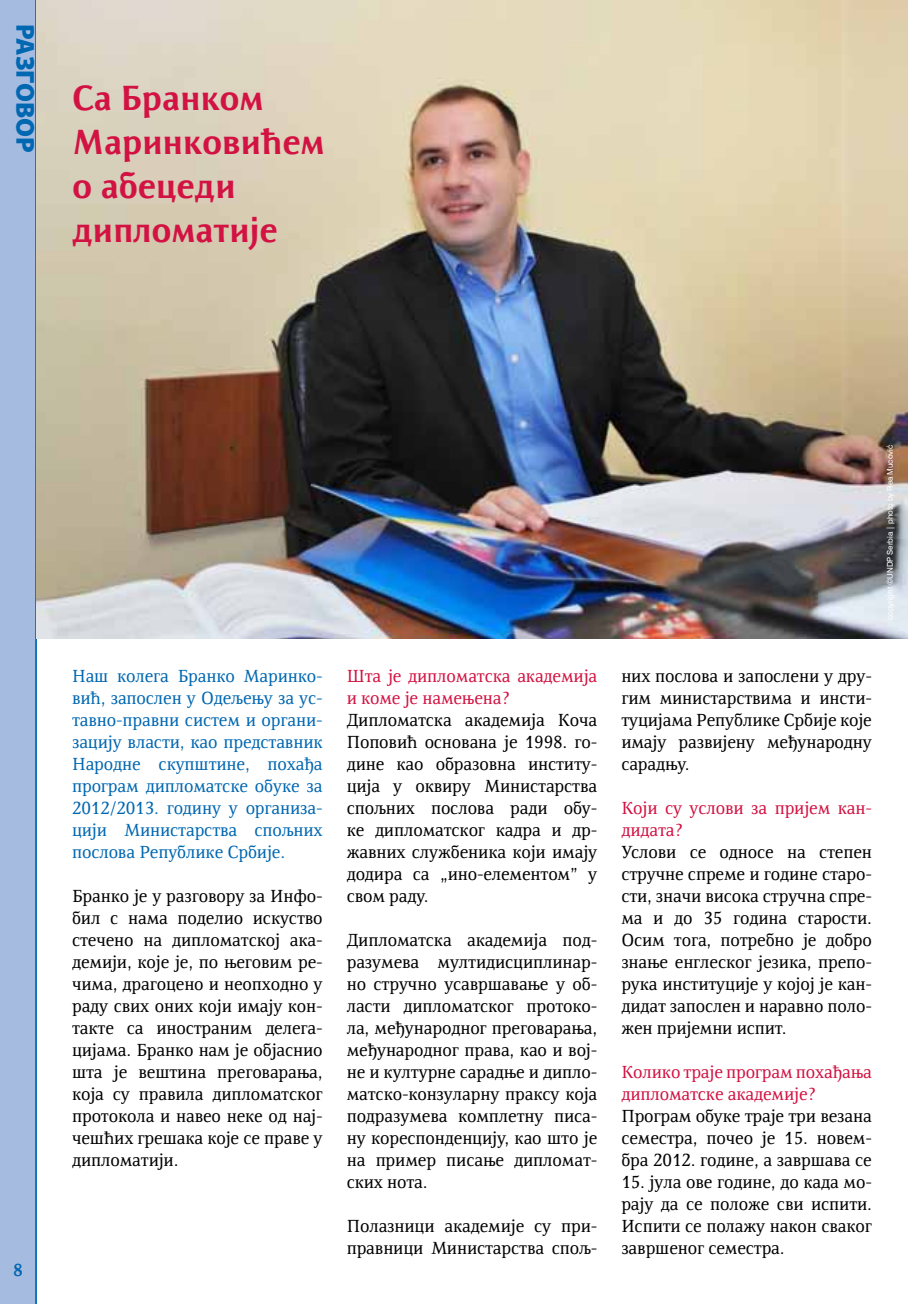
<style>
.page{position:relative;width:908px;height:1304px;background:#fff}
.page>*{position:absolute;margin:0;border:0;box-sizing:border-box;transform-origin:0 0}
.t1{font:700 36px/44px "Resavska BG Sans";letter-spacing:-.01em;color:#d21242}
.t2{font:900 26px "Myriad Pro";letter-spacing:-.005em;color:#0067b1}
.t3{font:18px/22px "Resavska BG";letter-spacing:-.01em;color:#000;text-align:justify}
.t4{font:18px/22px "Resavska BG";letter-spacing:-.01em;color:#0067b1;text-align:justify}
.t5{font:18px/22px "Resavska BG";letter-spacing:-.01em;color:#d21242}
.t6{font:700 18px "Resavska BG Sans";color:#0067b1}
.t7{font:8px "Swiss 721 BT";letter-spacing:-.01em;color:#fff}
</style>
<div class="page">
<div style="left:0;top:0;width:36px;height:1304px;background:#a5bbe0"></div>
<hr style="left:35px;top:0;width:2px;height:1304px;background:#0067b1">
<img style="left:37px;top:0;width:870px;height:638px">
<h2 class="t2" style="left:43px;top:24px;width:130px;rotate:90deg">Разговор</h2>
<h1 class="t1" style="left:72px;top:76px;width:254px">Са Бранком<br>Маринковићем o абецеди дипломатије</h1>
<p class="t6" style="left:13px;top:1260px;width:12px">8</p>
<p class="t4" style="left:72px;top:665px;width:252px">Наш колега Бранко Маринко&shy;вић, запослен у Одељењу за ус&shy;тавно-правни систем и органи&shy;зацију власти, као представник Народне скупштине, похађа програм дипломатскe обуке за 2012/2013. годину у организа&shy;цији Министарства спољних послова Републике Србије.</p>
<p class="t3" style="left:72px;top:885px;width:252px">Бранко је у разговору за Инфо&shy;бил с нама поделио искуство стечено на дипломатској ака&shy;демији, које је, по његовим ре&shy;чима, драгоцено и неопходно у раду свих оних који имају кон&shy;такте са иностраним делега&shy;цијама. Бранко нам је објаснио шта је вештина преговарањa, која су правила дипломатског протокола и навео неке од нај&shy;чешћих грешака које се праве у дипломатији.</p>
<p class="t5" style="left:346px;top:665px;width:252px">Шта је дипломатска академија и коме је намењена?</p>
<p class="t3" style="left:346px;top:709px;width:252px">Дипломатска академија Коча Поповић основана је 1998. го&shy;дине као образовна институ&shy;ција у оквиру Министарства спољних послова ради обу&shy;ке дипломатског кадра и др&shy;жавних службеника који имају додира са „ино-елементом” у свом раду.</p>
<p class="t3" style="left:346px;top:929px;width:252px">Дипломатска академија под&shy;разумева мултидисциплинар&shy;но стручно усавршавање у об&shy;ласти дипломатског протоко&shy;ла, међународног преговарања, међународног права, као и вој&shy;не и културне сарадње и дипло&shy;матско-конзуларну праксу која подразумева комплетну писа&shy;ну кореспонденцију, као што је на пример писање дипломат&shy;ских нота.</p>
<p class="t3" style="left:346px;top:1215px;width:252px">Полазници академије су при&shy;правници Министарства спољ-</p>
<p class="t7" style="left:884px;top:620px;width:176px;rotate:-90deg">copyright ©UNDP Serbia | photo by Rea Mucović</p>
<p class="t3" style="left:621px;top:665px;width:252px">них послова и запослени у дру&shy;гим министарствима и инсти&shy;туцијама Републике Србије које имају развијену међународну сарадњу.</p>
<p class="t5" style="left:621px;top:797px;width:250px">Који су услови за пријем кан&shy;дидата?</p>
<p class="t3" style="left:621px;top:841px;width:252px">Услови се односе на степен стручне спреме и године старо&shy;сти, значи висока стручна спре&shy;ма и до 35 година старости.<br>Осим тога, потребно је добро знање енглеског језика, препо&shy;рука институције у којој је кан&shy;дидат запослен и наравно поло&shy;жен пријемни испит.</p>
<p class="t5" style="left:621px;top:1061px;width:252px">Колико траје програм похађања дипломатске академије?</p>
<p class="t3" style="left:621px;top:1105px;width:252px">Програм обуке траје три везана семестра, почео је 15. новем&shy;бра 2012. године, а завршава се</p>
<p class="t3" style="left:621px;top:1171px;width:252px">15. јула ове године, до када мо&shy;рају да се положе сви испити.<br>Испити се полажу након сваког завршеног семестра.</p>
</div>
